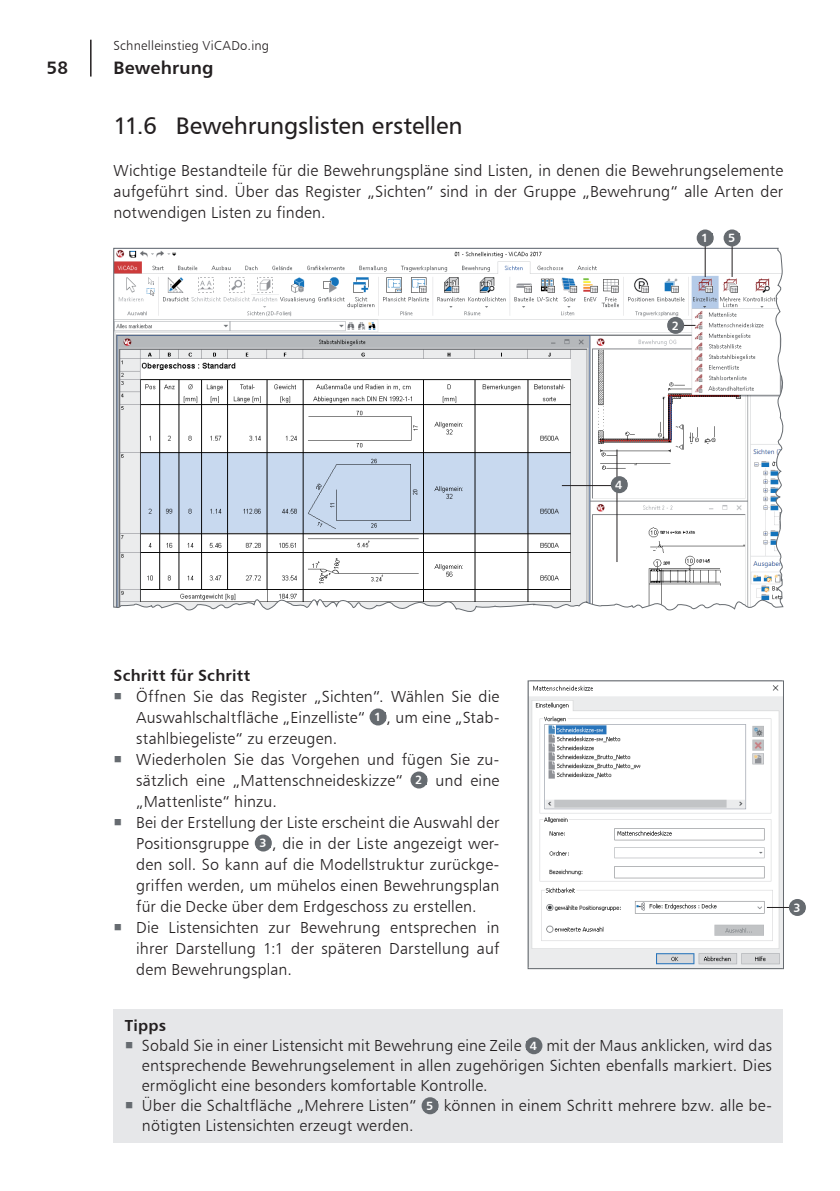
<style>
.page{position:relative;width:840px;height:1191px;background:#fff}
.page>*{position:absolute;margin:0;border:0;box-sizing:border-box;transform-origin:0 0}
.t1{font:24px "Humanist 777 BT Roman B";letter-spacing:-.005em;color:#231f20}
.t2{font:18px "Humanist 777 BT Bold B";letter-spacing:.01em;color:#231f20}
._5_Grundtext{font:16px/21px "Humanist 777 BT Light B";letter-spacing:.01em;color:#231f20;text-align:justify}
._4_Zwischenüberschri{font:16px "Humanist 777 BT Bold B";letter-spacing:.015em;color:#231f20}
._7_Tipp_Überschrift{font:16px "Humanist 777 BT Bold B";letter-spacing:.01em;color:#231f20}
.t3{font:13px "Humanist 777 BT Light B";letter-spacing:.02em;color:#231f20}
.Zahlen{font:12px "Humanist 777 BT Bold B";color:#fff}
</style>
<div class="page">
<hr style="left:90px;top:40px;width:1px;height:37px;background:#231f20">
<div style="left:113px;top:1009px;width:669px;height:133px;background:#e6e7e9"></div>
<div style="left:525px;top:1037px;width:17px;height:17px;background:#666b70;border-radius:50%"></div>
<svg style="left:421px;top:1097px;width:17px;height:17px"></svg>
<div style="left:423px;top:1101px;width:14px;height:9px;background:#666b70"></div>
<div style="left:369px;top:708px;width:17px;height:17px;background:#666b70;border-radius:50%"></div>
<div style="left:410px;top:771px;width:17px;height:17px;background:#666b70;border-radius:50%"></div>
<div style="left:255px;top:834px;width:17px;height:17px;background:#666b70;border-radius:50%"></div>
<img style="left:529px;top:685px;width:252px;height:282px">
<div style="left:527px;top:680px;width:256px;height:289px;border:1px solid #666b70"></div>
<svg style="left:766px;top:907px;width:22px;height:1px"></svg>
<div style="left:788px;top:899px;width:17px;height:17px;background:#666b70;border-radius:50%"></div>
<svg style="left:113px;top:248px;width:671px;height:364px"></svg>
<hr style="left:704px;top:243px;width:1px;height:34px;background:#231f20">
<div style="left:696px;top:229px;width:17px;height:17px;background:#666b70;border-radius:50%"></div>
<svg style="left:683px;top:325px;width:12px;height:1px"></svg>
<svg style="left:666px;top:317px;width:17px;height:17px"></svg>
<div style="left:668px;top:321px;width:14px;height:8px;background:#666b70"></div>
<hr style="left:561px;top:485px;width:58px;height:1px;background:#231f20">
<hr style="left:616px;top:449px;width:1px;height:113px;background:#231f20">
<svg style="left:610px;top:476px;width:17px;height:17px"></svg>
<div style="left:612px;top:480px;width:14px;height:9px;background:#666b70"></div>
<hr style="left:731px;top:243px;width:1px;height:34px;background:#231f20">
<div style="left:723px;top:229px;width:17px;height:17px;background:#666b70;border-radius:50%"></div>
<p class="t3" style="left:113px;top:37px;width:157px">Schnelleinstieg ViCADo.ing</p>
<p class="t2" style="left:47px;top:56px;width:23px">58</p>
<p class="t2" style="left:113px;top:56px;width:101px">Bewehrung</p>
<p class="t1" style="left:113px;top:111px;width:350px">11.6 Bewehrungslisten erstellen</p>
<p class="_5_Grundtext" style="left:113px;top:160px;width:671px">Wichtige Bestandteile für die Bewehrungspläne sind Listen, in denen die Bewehrungselemente aufgeführt sind. Über das Register „Sichten“ sind in der Gruppe „Bewehrung“ alle Arten der notwendigen Listen zu finden.</p>
<p class="Zahlen" style="left:700px;top:230px;width:9px">1</p>
<p class="Zahlen" style="left:727px;top:230px;width:9px">5</p>
<p class="Zahlen" style="left:671px;top:318px;width:9px">2</p>
<p class="Zahlen" style="left:615px;top:477px;width:9px">4</p>
<p class="_4_Zwischenüberschri" style="left:113px;top:665px;width:138px">Schritt für Schritt</p>
<p class="_5_Grundtext" style="left:136px;top:685px;width:364px">Öffnen Sie das Register „Sichten“. Wählen Sie die<br>Auswahlschaltfläche „Einzelliste“</p>
<p class="Zahlen" style="left:374px;top:709px;width:9px">1</p>
<p class="_5_Grundtext" style="left:386px;top:706px;width:114px">, um eine „Stab-</p>
<p class="_5_Grundtext" style="left:136px;top:727px;width:202px">stahlbiegeliste“ zu erzeugen.</p>
<p class="_5_Grundtext" style="left:136px;top:748px;width:364px">Wiederholen Sie das Vorgehen und fügen Sie zu&shy;sätzlich eine „Mattenschneideskizze“</p>
<p class="Zahlen" style="left:415px;top:772px;width:9px">2</p>
<p class="_5_Grundtext" style="left:435px;top:769px;width:65px">und eine</p>
<p class="_5_Grundtext" style="left:136px;top:790px;width:142px">„Mattenliste“ hinzu.</p>
<p class="_5_Grundtext" style="left:136px;top:811px;width:364px">Bei der Erstellung der Liste erscheint die Auswahl der<br>Positionsgruppe</p>
<p class="_5_Grundtext" style="left:136px;top:832px;width:364px;text-indent:136px">, die in der Liste angezeigt wer&shy;den soll. So kann auf die Modellstruktur zurückge&shy;griffen werden, um mühelos einen Bewehrungsplan für die Decke über dem Erdgeschoss zu erstellen.</p>
<p class="_5_Grundtext" style="left:136px;top:916px;width:364px">Die Listensichten zur Bewehrung entsprechen in ihrer Darstellung 1:1 der späteren Darstellung auf dem Bewehrungsplan.</p>
<p class="Zahlen" style="left:259px;top:835px;width:9px">3</p>
<p class="_7_Tipp_Überschrift" style="left:125px;top:1015px;width:43px">Tipps</p>
<p class="_5_Grundtext" style="left:142px;top:1035px;width:381px">Sobald Sie in einer Listensicht mit Bewehrung eine Zeile</p>
<p class="Zahlen" style="left:529px;top:1038px;width:9px">4</p>
<p class="_5_Grundtext" style="left:142px;top:1035px;width:631px;line-height:20px;text-indent:404px">mit der Maus anklicken, wird das entsprechende Bewehrungselement in allen zugehörigen Sichten ebenfalls markiert. Dies ermöglicht eine besonders komfortable Kontrolle.</p>
<p class="_5_Grundtext" style="left:142px;top:1095px;width:276px">Über die Schaltfläche „Mehrere Listen“</p>
<p class="Zahlen" style="left:426px;top:1098px;width:9px">5</p>
<p class="_5_Grundtext" style="left:443px;top:1095px;width:328px">können in einem Schritt mehrere bzw. alle be-</p>
<p class="_5_Grundtext" style="left:142px;top:1115px;width:273px">nötigten Listensichten erzeugt werden.</p>
<p class="Zahlen" style="left:793px;top:900px;width:9px">3</p>
</div>
